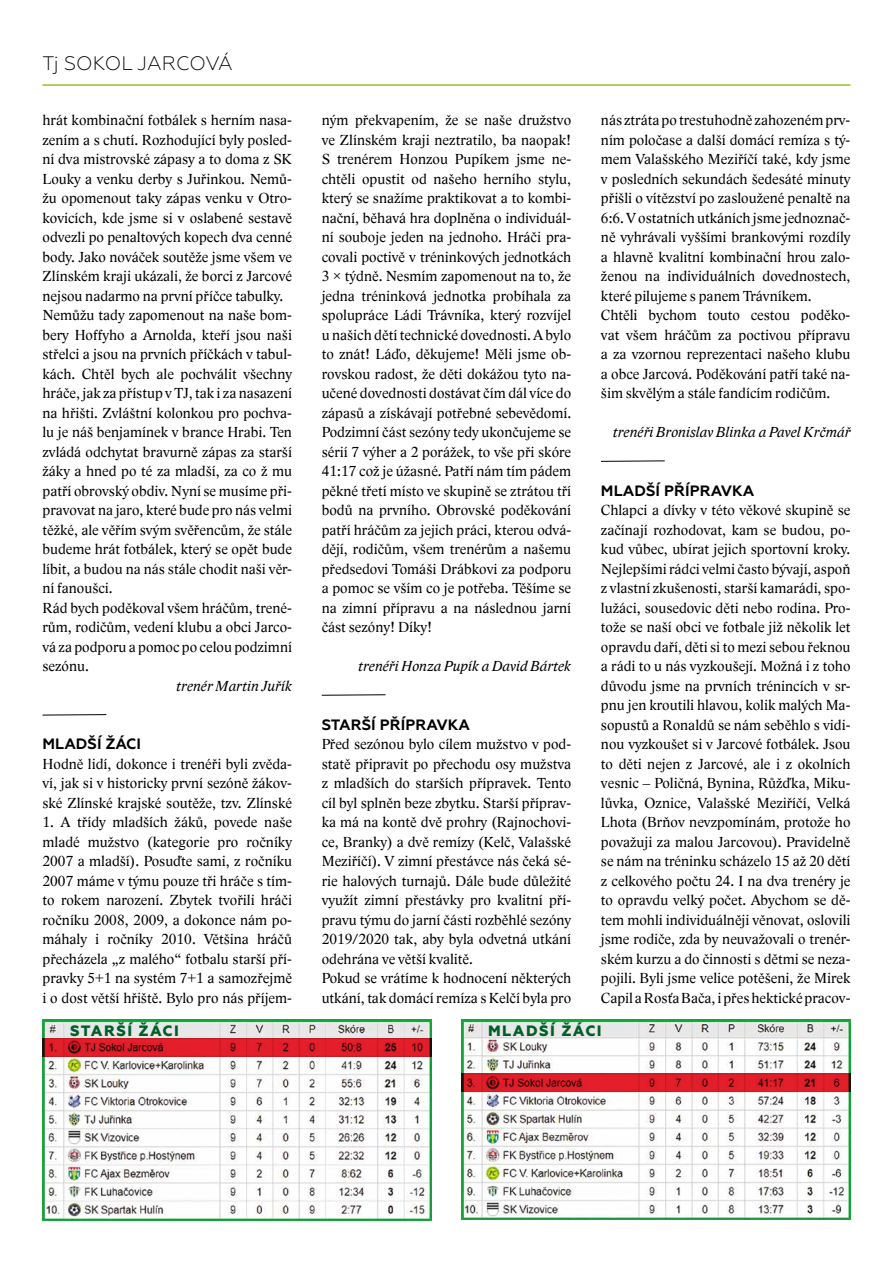
<style>
.page{position:relative;width:893px;height:1263px;background:#fff}
.page>*{position:absolute;margin:0;border:0;box-sizing:border-box;transform-origin:0 0}
.t1{font:300 19.5px "Geometria";color:#000}
.t2{font:15px/19.5px "Lido STFCE";letter-spacing:.005em;color:#000;text-align:justify}
.t3{font:italic 15px "Lido STFCE";letter-spacing:.005em;color:#000}
.t4{font:700 15px "Geometria";letter-spacing:.005em;color:#000}
.t5{font:800 15px "Geometria";letter-spacing:.1em;color:#005f27}
</style>
<div class="page">
<hr style="left:43px;top:84px;width:807px;height:2px;background:#95c11f">
<img style="left:43px;top:1019px;width:389px;height:201px">
<img style="left:461px;top:1019px;width:389px;height:200px">
<svg style="left:43px;top:1038px;width:389px;height:18px;background:#cf1b26"></svg>
<svg style="left:461px;top:1073px;width:389px;height:18px;background:#d01b26"></svg>
<svg style="left:42px;top:714px;width:65px;height:1px"></svg>
<svg style="left:321px;top:694px;width:65px;height:2px"></svg>
<svg style="left:601px;top:460px;width:64px;height:2px"></svg>
<h1 class="t1" style="left:43px;top:52px;width:192px">Tj SOKOL JARCOVÁ</h1>
<p class="t2" style="left:42px;top:111px;width:251px;text-align:left">hrát kombinační fotbálek s herním nasa&shy;zením a s chutí. Rozhodující byly posled&shy;ní dva mistrovské zápasy a to doma z SK Louky a venku derby s Juřinkou. Nemů&shy;žu opomenout taky zápas venku v Otro&shy;kovicích, kde jsme si v oslabené sestavě odvezli po penaltových kopech dva cenné body. Jako nováček soutěže jsme všem ve Zlínském kraji ukázali, že borci z Jarcové nejsou nadarmo na první příčce tabulky.<br>Nemůžu tady zapomenout na naše bom&shy;bery Hoffyho a Arnolda, kteří jsou naši střelci a jsou na prvních příčkách v tabul&shy;kách. Chtěl bych ale pochválit všechny hráče, jak za přístup v TJ, tak i za nasazení na hřišti. Zvláštní kolonkou pro pochva&shy;lu je náš benjamínek v brance Hrabi. Ten zvládá odchytat bravurně zápas za starší žáky a hned po té za mladší, za co ž mu patří obrovský obdiv. Nyní se musíme při&shy;pravovat na jaro, které bude pro nás velmi těžké, ale věřím svým svěřencům, že stále budeme hrát fotbálek, který se opět bude líbit, a budou na nás stále chodit naši věr&shy;ní fanoušci.<br>Rád bych poděkoval všem hráčům, trené&shy;rům, rodičům, vedení klubu a obci Jarco&shy;vá za podporu a pomoc po celou podzimní sezónu.</p>
<p class="t3" style="left:176px;top:677px;width:117px">trenér Martin Juřík</p>
<p class="t4" style="left:42px;top:735px;width:100px">MLADŠÍ ŽÁCI</p>
<p class="t2" style="left:42px;top:754px;width:251px">Hodně lidí, dokonce i trenéři byli zvěda&shy;ví, jak si v historicky první sezóně žákov&shy;ské Zlínské krajské soutěže, tzv. Zlínské</p>
<p class="t2" style="left:42px;top:813px;width:251px">1. A třídy mladších žáků, povede naše mladé mužstvo (kategorie pro ročníky 2007 a mladší). Posuďte sami, z ročníku 2007 máme v týmu pouze tři hráče s tím&shy;to rokem narození. Zbytek tvořili hráči ročníku 2008, 2009, a dokonce nám po&shy;máhaly i ročníky 2010. Většina hráčů přecházela „z malého“ fotbalu starší pří&shy;pravky 5+1 na systém 7+1 a samozřejmě i o dost větší hřiště. Bylo pro nás příjem-</p>
<p class="t2" style="left:322px;top:111px;width:251px">ným překvapením, že se naše družstvo ve Zlínském kraji neztratilo, ba naopak!<br>S trenérem Honzou Pupíkem jsme ne&shy;chtěli opustit od našeho herního stylu, který se snažíme praktikovat a to kombi&shy;nační, běhavá hra doplněna o individuál&shy;ní souboje jeden na jednoho. Hráči pra&shy;covali poctivě v tréninkových jednotkách 3 × týdně. Nesmím zapomenout na to, že jedna tréninková jednotka probíhala za spolupráce Ládi Trávníka, který rozvíjel u našich dětí technické dovednosti. A bylo to znát! Láďo, děkujeme! Měli jsme ob&shy;rovskou radost, že děti dokážou tyto na&shy;učené dovednosti dostávat čím dál více do zápasů a získávají potřebné sebevědomí.<br>Podzimní část sezóny tedy ukončujeme se sérií 7 výher a 2 porážek, to vše při skóre 41:17 což je úžasné. Patří nám tím pádem pěkné třetí místo ve skupině se ztrátou tří bodů na prvního. Obrovské poděkování patří hráčům za jejich práci, kterou odvá&shy;dějí, rodičům, všem trenérům a našemu předsedovi Tomáši Drábkovi za podporu a pomoc se vším co je potřeba. Těšíme se na zimní přípravu a na následnou jarní část sezóny! Díky!</p>
<p class="t3" style="left:358px;top:657px;width:215px">trenéři Honza Pupík a David Bártek</p>
<p class="t4" style="left:322px;top:716px;width:150px">STARŠÍ PŘÍPRAVKA</p>
<p class="t2" style="left:322px;top:735px;width:251px;text-align:left">Před sezónou bylo cílem mužstvo v pod&shy;statě připravit po přechodu osy mužstva z mladších do starších přípravek. Tento cíl byl splněn beze zbytku. Starší příprav&shy;ka má na kontě dvě prohry (Rajnochovi&shy;ce, Branky) a dvě remízy (Kelč, Valašské Meziříčí). V zimní přestávce nás čeká sé&shy;rie halových turnajů. Dále bude důležité využít zimní přestávky pro kvalitní pří&shy;pravu týmu do jarní části rozběhlé sezóny 2019/2020 tak, aby byla odvetná utkání odehrána ve větší kvalitě.<br>Pokud se vrátíme k hodnocení některých utkání, tak domácí remíza s Kelčí byla pro</p>
<p class="t2" style="left:601px;top:111px;width:251px;text-align:left">nás ztráta po trestuhodně zahozeném prv&shy;ním poločase a další domácí remíza s tý&shy;mem Valašského Meziříčí také, kdy jsme v posledních sekundách šedesáté minuty přišli o vítězství po zasloužené penaltě na 6:6. Vostatních utkáních jsme jednoznač&shy;ně vyhrávali vyššími brankovými rozdíly a hlavně kvalitní kombinační hrou zalo&shy;ženou na individuálních dovednostech, které pilujeme s panem Trávníkem.<br>Chtěli bychom touto cestou poděko&shy;vat všem hráčům za poctivou přípravu a za vzornou reprezentaci našeho klubu a obce Jarcová. Poděkování patří také na&shy;šim skvělým a stále fandícím rodičům.</p>
<p class="t3" style="left:613px;top:423px;width:239px">trenéři Bronislav Blinka a Pavel Krčmář</p>
<p class="t4" style="left:601px;top:482px;width:155px">MLADŠÍ PŘÍPRAVKA</p>
<p class="t2" style="left:601px;top:501px;width:251px">Chlapci a dívky v této věkové skupině se začínají rozhodovat, kam se budou, po&shy;kud vůbec, ubírat jejich sportovní kroky.<br>Nejlepšími rádci velmi často bývají, aspoň z vlastní zkušenosti, starší kamarádi, spo&shy;lužáci, sousedovic děti nebo rodina. Pro&shy;tože se naší obci ve fotbale již několik let opravdu daří, děti si to mezi sebou řeknou a rádi to u nás vyzkoušejí. Možná i z toho důvodu jsme na prvních trénincích v sr&shy;pnu jen kroutili hlavou, kolik malých Ma&shy;sopustů a Ronaldů se nám seběhlo s vidi&shy;nou vyzkoušet si v Jarcové fotbálek. Jsou to děti nejen z Jarcové, ale i z okolních vesnic – Poličná, Bynina, Růžďka, Miku&shy;lůvka, Oznice, Valašské Meziříčí, Velká Lhota (Brňov nevzpomínám, protože ho považuji za malou Jarcovou). Pravidelně se nám na tréninku scházelo 15 až 20 dětí z celkového počtu 24. I na dva trenéry je to opravdu velký počet. Abychom se dě&shy;tem mohli individuálněji věnovat, oslovili jsme rodiče, zda by neuvažovali o trenér&shy;ském kurzu a do činnosti s dětmi se neza&shy;pojili. Byli jsme velice potěšeni, že Mirek Capil aRosťa Bača, i přes hektické pracov-</p>
<p class="t5" style="left:70px;top:1021px;width:110px">STARŠÍ ŽÁCI</p>
<p class="t5" style="left:488px;top:1021px;width:115px">MLADŠÍ ŽÁCI</p>
</div>
